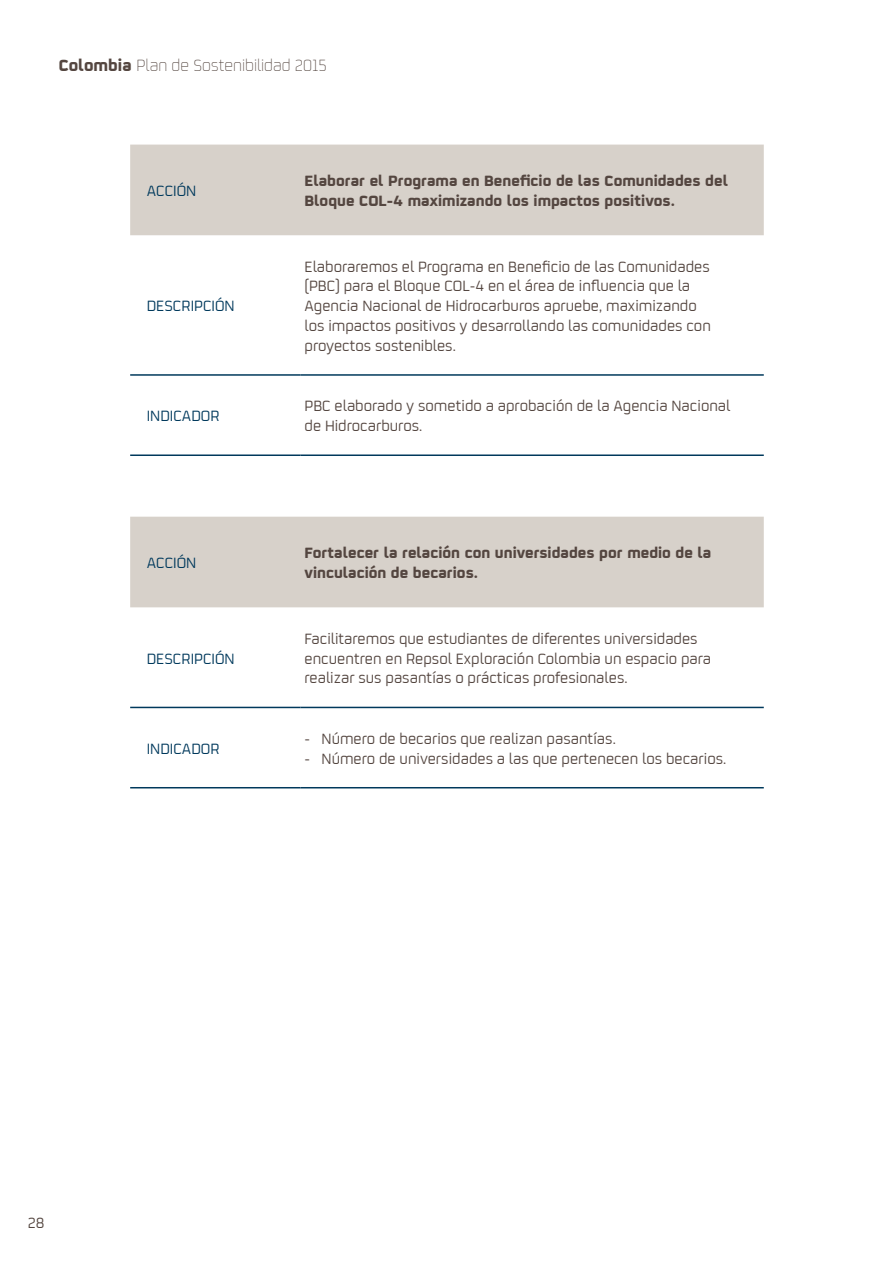
<style>
.page{position:relative;width:893px;height:1263px;background:#fff}
.page>*{position:absolute;margin:0;border:0;box-sizing:border-box;transform-origin:0 0}
.t1{font:300 18px "Repsol";color:#544640}
.t2{font:16.5px/19.8px "Repsol";color:#544640}
.t3{font:700 16.5px/19.8px "Repsol";color:#544640}
.t4{font:16.5px "Repsol";color:#00395c}
.s1{font-weight:700}
</style>
<div class="page">
<div style="left:130px;top:145px;width:634px;height:90px;background:#d7d1ca"></div>
<hr style="left:130px;top:374px;width:170px;height:2px;background:#00395c">
<hr style="left:300px;top:374px;width:464px;height:2px;background:#00395c">
<hr style="left:130px;top:454px;width:170px;height:2px;background:#00395c">
<hr style="left:300px;top:454px;width:464px;height:2px;background:#00395c">
<div style="left:130px;top:517px;width:634px;height:90px;background:#d7d1ca"></div>
<hr style="left:130px;top:707px;width:170px;height:1px;background:#00395c">
<hr style="left:300px;top:707px;width:464px;height:1px;background:#00395c">
<hr style="left:130px;top:787px;width:170px;height:1px;background:#00395c">
<hr style="left:300px;top:787px;width:464px;height:1px;background:#00395c">
<p class="t1" style="left:59px;top:53px;width:270px"><span class="s1">Colombia</span> Plan de Sostenibilidad 2015</p>
<p class="t4" style="left:147px;top:180px;width:51px">ACCIÓN</p>
<p class="t3" style="left:305px;top:169px;width:425px">Elaborar el Programa en Beneficio de las Comunidades del<br>Bloque COL-4 maximizando los impactos positivos.</p>
<p class="t4" style="left:147px;top:295px;width:90px">DESCRIPCIÓN</p>
<p class="t2" style="left:305px;top:255px;width:408px">Elaboraremos el Programa en Beneficio de las Comunidades (PBC) para el Bloque COL-4 en el área de influencia que la Agencia Nacional de Hidrocarburos apruebe, maximizando los impactos positivos y desarrollando las comunidades con proyectos sostenibles.</p>
<p class="t4" style="left:147px;top:405px;width:74px">INDICADOR</p>
<p class="t2" style="left:305px;top:395px;width:427px">PBC elaborado y sometido a aprobación de la Agencia Nacional de Hidrocarburos.</p>
<p class="t4" style="left:147px;top:552px;width:51px">ACCIÓN</p>
<p class="t3" style="left:305px;top:541px;width:408px">Fortalecer la relación con universidades por medio de la vinculación de becarios.</p>
<p class="t4" style="left:147px;top:647px;width:90px">DESCRIPCIÓN</p>
<p class="t4" style="left:147px;top:737px;width:74px">INDICADOR</p>
<p class="t2" style="left:305px;top:628px;width:408px">Facilitaremos que estudiantes de diferentes universidades encuentren en Repsol Exploración Colombia un espacio para realizar sus pasantías o prácticas profesionales.</p>
<p class="t2" style="left:305px;top:728px;width:313px">- Número de becarios que realizan pasantías.</p>
<p class="t2" style="left:305px;top:747px;width:423px">- Número de universidades a las que pertenecen los becarios.</p>
<p class="t2" style="left:28px;top:1211px;width:18px">28</p>
</div>
